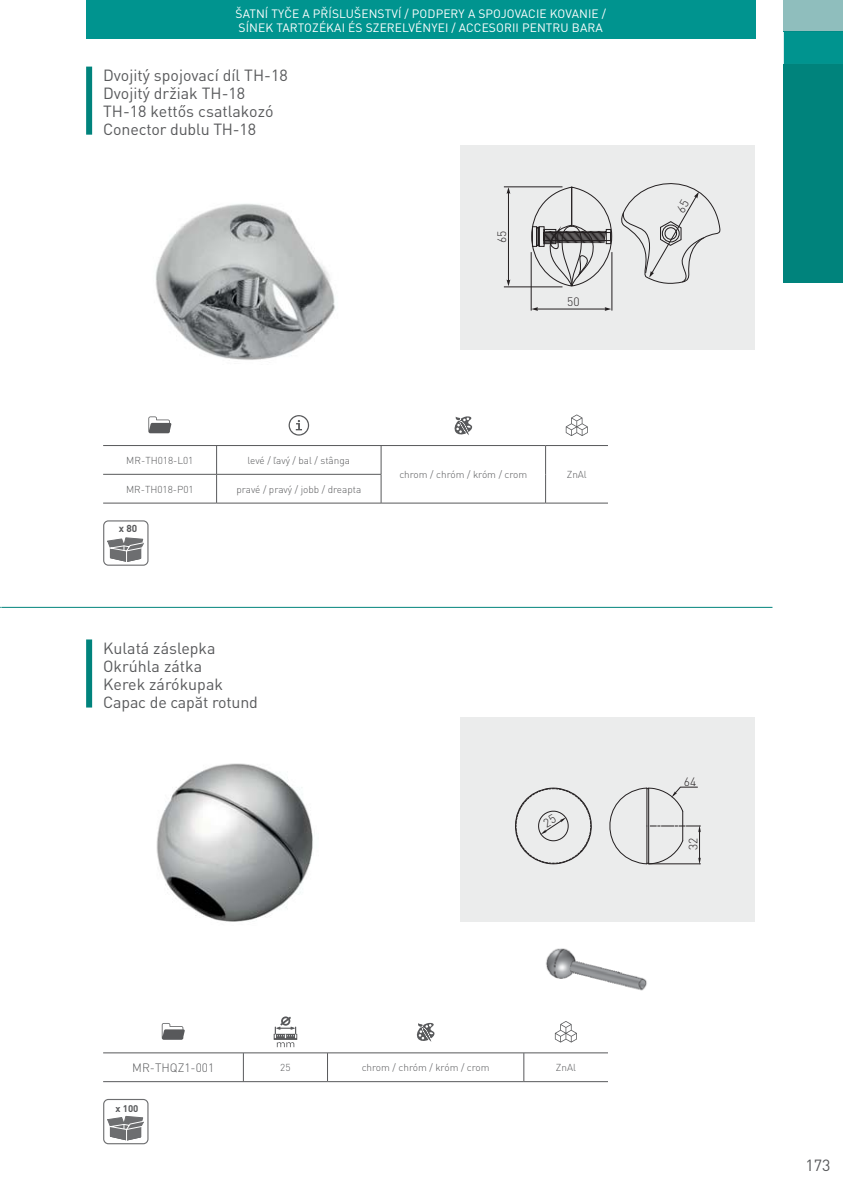
<style>
.page{position:relative;width:843px;height:1192px;background:#fff}
.page>*{position:absolute;margin:0;border:0;box-sizing:border-box;transform-origin:0 0}
.t1{font:16px/18px "DIN Pro";color:#58595b}
.t2{font:12px/14px "DIN Pro";letter-spacing:.01em;color:#fff}
.t3{font:300 12px "DIN Pro";color:#58595b}
.t4{font:300 12px "DIN Pro";color:#231f20}
.t5{font:300 10px "DIN Pro";color:#58595b}
.t6{font:700 10px "DIN Pro";color:#58595b}
.t7{font:700 9.6px "DIN Pro";color:#58595b}
</style>
<div class="page">
<hr style="left:1px;top:607px;width:771px;height:1px;background:#00837c">
<div style="left:783px;top:64px;width:60px;height:218px;background:#00837c"></div>
<div style="left:783px;top:31px;width:60px;height:33px;background:#00948f"></div>
<div style="left:783px;top:0;width:60px;height:31px;background:#8fbebd"></div>
<div style="left:86px;top:0;width:669px;height:38px;background:#00948f"></div>
<div style="left:86px;top:639px;width:6px;height:68px;background:#00837c"></div>
<div style="left:86px;top:67px;width:6px;height:68px;background:#00837c"></div>
<div style="left:460px;top:145px;width:295px;height:204px;background:#ebecec"></div>
<svg style="left:531px;top:186px;width:81px;height:101px"></svg>
<hr style="left:536px;top:309px;width:70px;height:1px;background:#231f20">
<hr style="left:508px;top:192px;width:1px;height:89px;background:#231f20">
<hr style="left:504px;top:286px;width:58px;height:1px;background:#231f20">
<hr style="left:504px;top:186px;width:58px;height:1px;background:#231f20">
<hr style="left:531px;top:252px;width:1px;height:58px;background:#231f20">
<hr style="left:611px;top:252px;width:1px;height:58px;background:#231f20">
<svg style="left:506px;top:279px;width:4px;height:7px"></svg>
<svg style="left:506px;top:187px;width:4px;height:7px"></svg>
<svg style="left:604px;top:307px;width:7px;height:4px"></svg>
<svg style="left:531px;top:307px;width:7px;height:4px"></svg>
<img style="left:155px;top:203px;width:180px;height:157px">
<div style="left:103px;top:520px;width:45px;height:45px;border:1px solid #6d6e70;border-radius:5px"></div>
<svg style="left:105px;top:537px;width:41px;height:26px"></svg>
<div style="left:460px;top:718px;width:295px;height:204px;background:#ebecec"></div>
<img style="left:546px;top:948px;width:101px;height:43px">
<img style="left:156px;top:763px;width:157px;height:159px">
<div style="left:103px;top:1098px;width:45px;height:46px;border:1px solid #6d6e70;border-radius:5px"></div>
<svg style="left:107px;top:1115px;width:37px;height:26px"></svg>
<hr style="left:216px;top:474px;width:165px;height:1px;background:#58595b">
<hr style="left:216px;top:503px;width:165px;height:1px;background:#58595b">
<hr style="left:103px;top:474px;width:113px;height:1px;background:#58595b">
<svg style="left:216px;top:446px;width:1px;height:57px"></svg>
<hr style="left:103px;top:503px;width:113px;height:1px;background:#58595b">
<hr style="left:103px;top:445px;width:442px;height:1px;background:#58595b">
<hr style="left:545px;top:445px;width:63px;height:1px;background:#58595b">
<svg style="left:381px;top:446px;width:1px;height:57px"></svg>
<hr style="left:381px;top:503px;width:164px;height:1px;background:#58595b">
<svg style="left:545px;top:446px;width:1px;height:57px"></svg>
<hr style="left:545px;top:503px;width:63px;height:1px;background:#58595b">
<svg style="left:148px;top:416px;width:23px;height:17px"></svg>
<svg style="left:288px;top:415px;width:21px;height:20px"></svg>
<svg style="left:454px;top:416px;width:18px;height:19px"></svg>
<svg style="left:565px;top:414px;width:23px;height:22px"></svg>
<hr style="left:327px;top:1081px;width:197px;height:1px;background:#58595b">
<svg style="left:243px;top:1053px;width:1px;height:28px"></svg>
<svg style="left:327px;top:1053px;width:1px;height:28px"></svg>
<hr style="left:103px;top:1081px;width:224px;height:1px;background:#58595b">
<svg style="left:523px;top:1053px;width:1px;height:28px"></svg>
<hr style="left:524px;top:1081px;width:84px;height:1px;background:#58595b">
<hr style="left:103px;top:1052px;width:505px;height:1px;background:#58595b">
<svg style="left:162px;top:1023px;width:23px;height:16px"></svg>
<svg style="left:274px;top:1016px;width:23px;height:31px"></svg>
<svg style="left:416px;top:1022px;width:18px;height:19px"></svg>
<svg style="left:555px;top:1021px;width:22px;height:21px"></svg>
<svg style="left:621px;top:183px;width:100px;height:101px"></svg>
<svg style="left:515px;top:786px;width:185px;height:78px"></svg>
<p class="t2" style="left:235px;top:8px;width:372px">ŠATNÍ TYČE A PŘÍSLUŠENSTVÍ / PODPERY A SPOJOVACIE KOVANIE /<br>SÍNEK TARTOZÉKAI ÉS SZERELVÉNYEI / ACCESORII PENTRU BARA</p>
<p class="t1" style="left:103px;top:68px;width:186px">Dvojitý spojovací díl TH-18<br>Dvojitý držiak TH-18<br>TH-18 kettős csatlakozó<br>Conector dublu TH-18</p>
<p class="t4" style="left:497px;top:243px;width:14px;rotate:-90deg">65</p>
<p class="t4" style="left:567px;top:297px;width:14px">50</p>
<p class="t5" style="left:126px;top:456px;width:69px">MR-TH018-L01</p>
<p class="t5" style="left:248px;top:456px;width:104px">levé / ľavý / bal / stânga</p>
<p class="t5" style="left:126px;top:485px;width:69px">MR-TH018-P01</p>
<p class="t5" style="left:236px;top:485px;width:126px">pravé / pravý / jobb / dreapta</p>
<p class="t6" style="left:119px;top:524px;width:20px">x 80</p>
<p class="t5" style="left:399px;top:471px;width:129px">chrom / chróm / króm / crom</p>
<p class="t5" style="left:566px;top:471px;width:22px">ZnAl</p>
<p class="t1" style="left:103px;top:640px;width:156px">Kulatá záslepka<br>Okrúhla zátka<br>Kerek zárókupak<br>Capac de capăt rotund</p>
<p class="t4" style="left:684px;top:777px;width:14px">64</p>
<p class="t4" style="left:689px;top:849px;width:14px;rotate:-90deg">32</p>
<p class="t3" style="left:132px;top:1063px;width:83px">MR-THQZ1-001</p>
<p class="t5" style="left:280px;top:1064px;width:12px">25</p>
<p class="t5" style="left:361px;top:1064px;width:129px">chrom / chróm / króm / crom</p>
<p class="t5" style="left:556px;top:1064px;width:22px">ZnAl</p>
<p class="t7" style="left:116px;top:1104px;width:24px">x 100</p>
<p class="t1" style="left:805px;top:1158px;width:27px">173</p>
</div>
